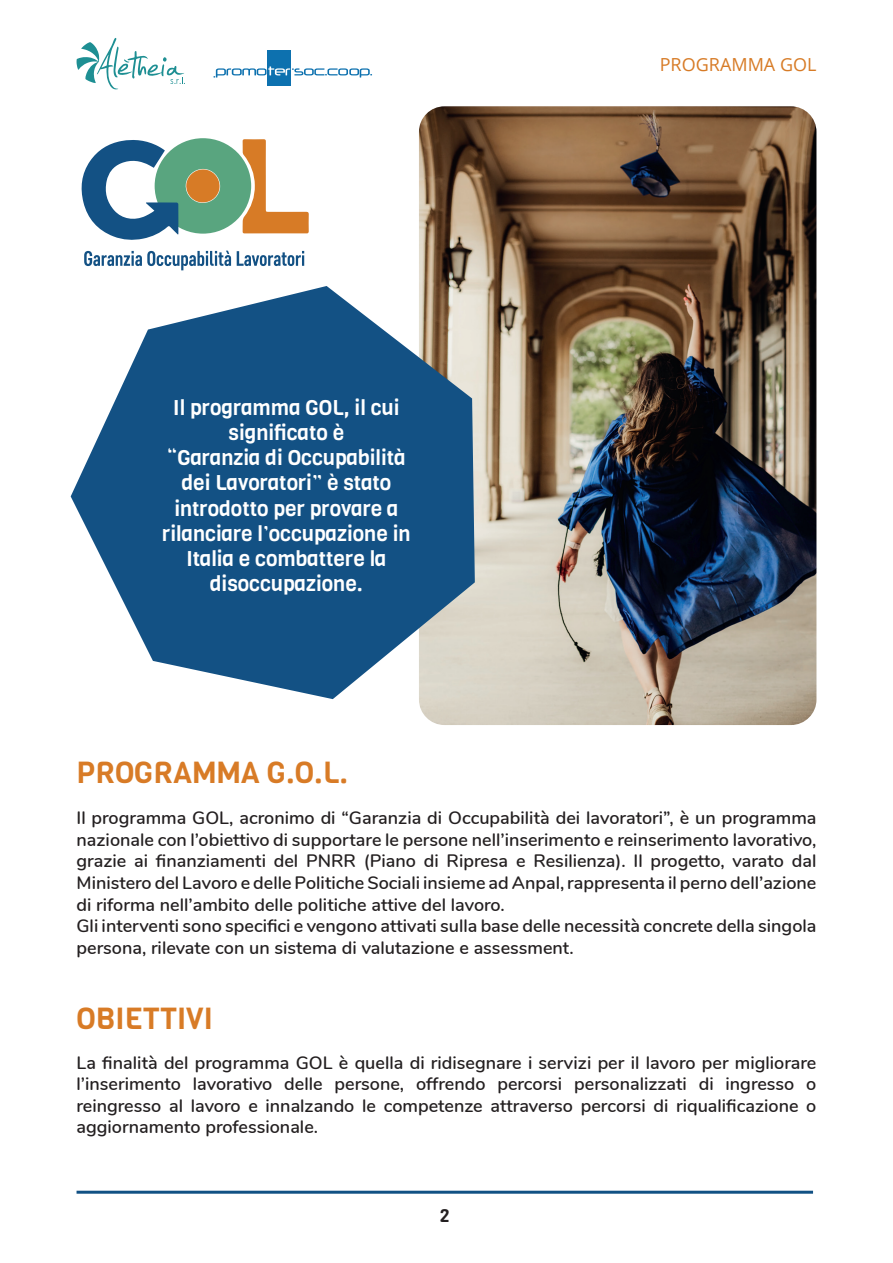
<style>
.page{position:relative;width:893px;height:1263px;background:#fff}
.page>*{position:absolute;margin:0;border:0;box-sizing:border-box;transform-origin:0 0}
.t1{font:30px "Viga";color:#d87b26}
.t2{font:21px/25.2px "Viga";color:#fff;text-align:center}
.t3{font:600 18px/21.6px "Nunito";color:#231f20}
.t4{font:18px "Open Sans";color:#d77b26}
.t5{font:18px "Viga";color:#231f20}
</style>
<div class="page">
<svg style="left:76px;top:38px;width:109px;height:52px"></svg>
<hr style="left:77px;top:1191px;width:736px;height:3px;background:#115184">
<div style="left:268px;top:51px;width:23px;height:35px;background:#0d71af"></div>
<svg style="left:213px;top:66px;width:159px;height:12px"></svg>
<img style="left:419px;top:106px;width:397px;height:619px">
<svg style="left:71px;top:286px;width:404px;height:413px;fill:#135184"></svg>
<svg style="left:84px;top:251px;width:147px;height:19px"></svg>
<svg style="left:237px;top:251px;width:67px;height:15px"></svg>
<svg style="left:81px;top:138px;width:228px;height:102px"></svg>
<p class="t2" style="left:162px;top:395px;width:250px">Il programma GOL, il cui significato è<br>“Garanzia di Occupabilità dei Lavoratori” è stato introdotto per provare a rilanciare l’occupazione in<br>Italia e combattere la disoccupazione.</p>
<h1 class="t1" style="left:77px;top:753px;width:273px">PROGRAMMA G.O.L.</h1>
<p class="t4" style="left:660px;top:52px;width:158px">PROGRAMMA GOL</p>
<p class="t3" style="left:77px;top:806px;width:741px">Il programma GOL, acronimo di “Garanzia di Occupabilità dei lavoratori”, è un programma nazionale con l’obiettivo di supportare le persone nell’inserimento e reinserimento lavorativo, grazie ai finanziamenti del PNRR (Piano di Ripresa e Resilienza). Il progetto, varato dal Ministero del Lavoro e delle Politiche Sociali insieme ad Anpal, rappresenta il perno dell’azione di riforma nell’ambito delle politiche attive del lavoro.<br>Gli interventi sono specifici e vengono attivati sulla base delle necessità concrete della singola persona, rilevate con un sistema di valutazione e assessment.</p>
<h1 class="t1" style="left:77px;top:998px;width:138px">OBIETTIVI</h1>
<p class="t3" style="left:77px;top:1050px;width:741px;text-align:justify">La finalità del programma GOL è quella di ridisegnare i servizi per il lavoro per migliorare l’inserimento lavorativo delle persone, offrendo percorsi personalizzati di ingresso o reingresso al lavoro e innalzando le competenze attraverso percorsi di riqualificazione o aggiornamento professionale.</p>
<p class="t5" style="left:440px;top:1203px;width:11px">2</p>
</div>
